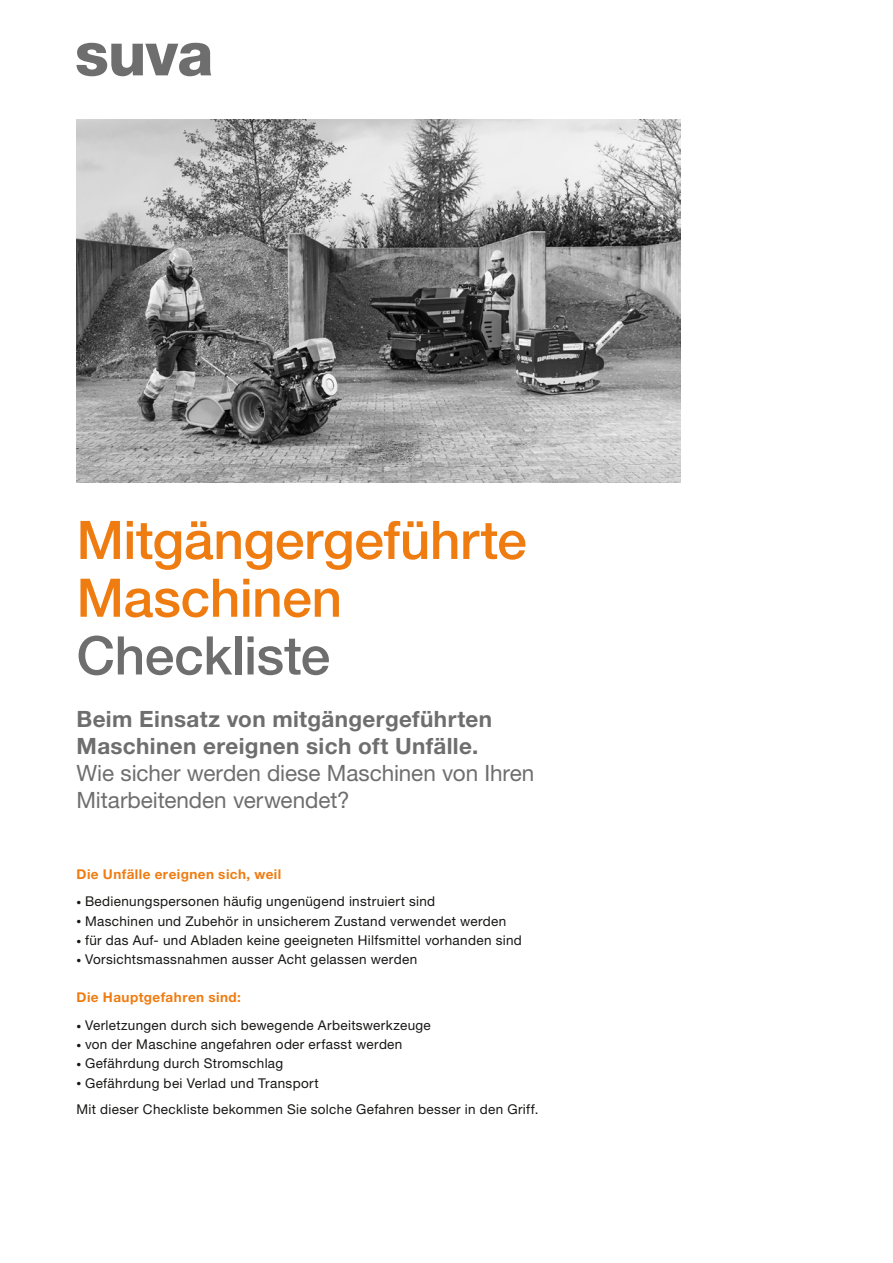
<style>
.page{position:relative;width:893px;height:1263px;background:#fff}
.page>*{position:absolute;margin:0;border:0;box-sizing:border-box;transform-origin:0 0}
.t1{font:500 53.25px/57.8px "Helvetica Neue LT Std";letter-spacing:-.005em;color:#ef7c11}
.t2{font:500 53.25px "Helvetica Neue LT Std";letter-spacing:-.01em;color:#6e6e6e}
.t3{font:700 22.5px/27px "Helvetica Neue LT Std";letter-spacing:.015em;color:#6e6e6e}
.t4{font:22.5px/27px "Helvetica Neue LT Std";letter-spacing:-.005em;color:#6e6e6e}
.t5{font:13.5px/26.5px "Helvetica Neue LT Std";letter-spacing:.025em;color:#181716}
.t6{font:700 13.5px "Helvetica Neue LT Std";letter-spacing:.035em;color:#ef7c11}
.s1{font-weight:300;font-size:9.75px}
</style>
<div class="page">
<svg style="left:77px;top:43px;width:134px;height:33px"></svg>
<img style="left:77px;top:119px;width:603px;height:364px">
<h1 class="t1" style="left:77px;top:511px;width:452px">Mitgängergeführte<br>Maschinen</h1>
<h1 class="t2" style="left:77px;top:624px;width:255px">Checkliste</h1>
<h2 class="t3" style="left:77px;top:705px;width:417px">Beim Einsatz von mitgängergeführten<br>Maschinen ereignen sich oft Unfälle.</h2>
<h2 class="t4" style="left:77px;top:759px;width:459px">Wie sicher werden diese Maschinen von Ihren<br>Mitarbeitenden verwendet?</h2>
<p class="t6" style="left:77px;top:865px;width:206px">Die Unfälle ereignen sich, weil</p>
<p class="t5" style="left:77px;top:888px;width:360px"><span class="s1">•</span> Bedienungspersonen häufig ungenügend instruiert sind</p>
<p class="t5" style="left:77px;top:907px;width:431px"><span class="s1">•</span> Maschinen und Zubehör in unsicherem Zustand verwendet werden</p>
<p class="t5" style="left:77px;top:926px;width:447px"><span class="s1">•</span> für das Auf- und Abladen keine geeigneten Hilfsmittel vorhanden sind</p>
<p class="t5" style="left:77px;top:946px;width:342px"><span class="s1">•</span> Vorsichtsmassnahmen ausser Acht gelassen werden</p>
<p class="t6" style="left:77px;top:989px;width:166px">Die Hauptgefahren sind:</p>
<p class="t5" style="left:77px;top:1012px;width:356px"><span class="s1">•</span> Verletzungen durch sich bewegende Arbeitswerkzeuge</p>
<p class="t5" style="left:77px;top:1031px;width:327px"><span class="s1">•</span> von der Maschine angefahren oder erfasst werden</p>
<p class="t5" style="left:77px;top:1050px;width:208px"><span class="s1">•</span> Gefährdung durch Stromschlag</p>
<p class="t5" style="left:77px;top:1069px;width:463px"><span class="s1">•</span> Gefährdung bei Verlad und Transport<br>Mit dieser Checkliste bekommen Sie solche Gefahren besser in den Griff.</p>
</div>
